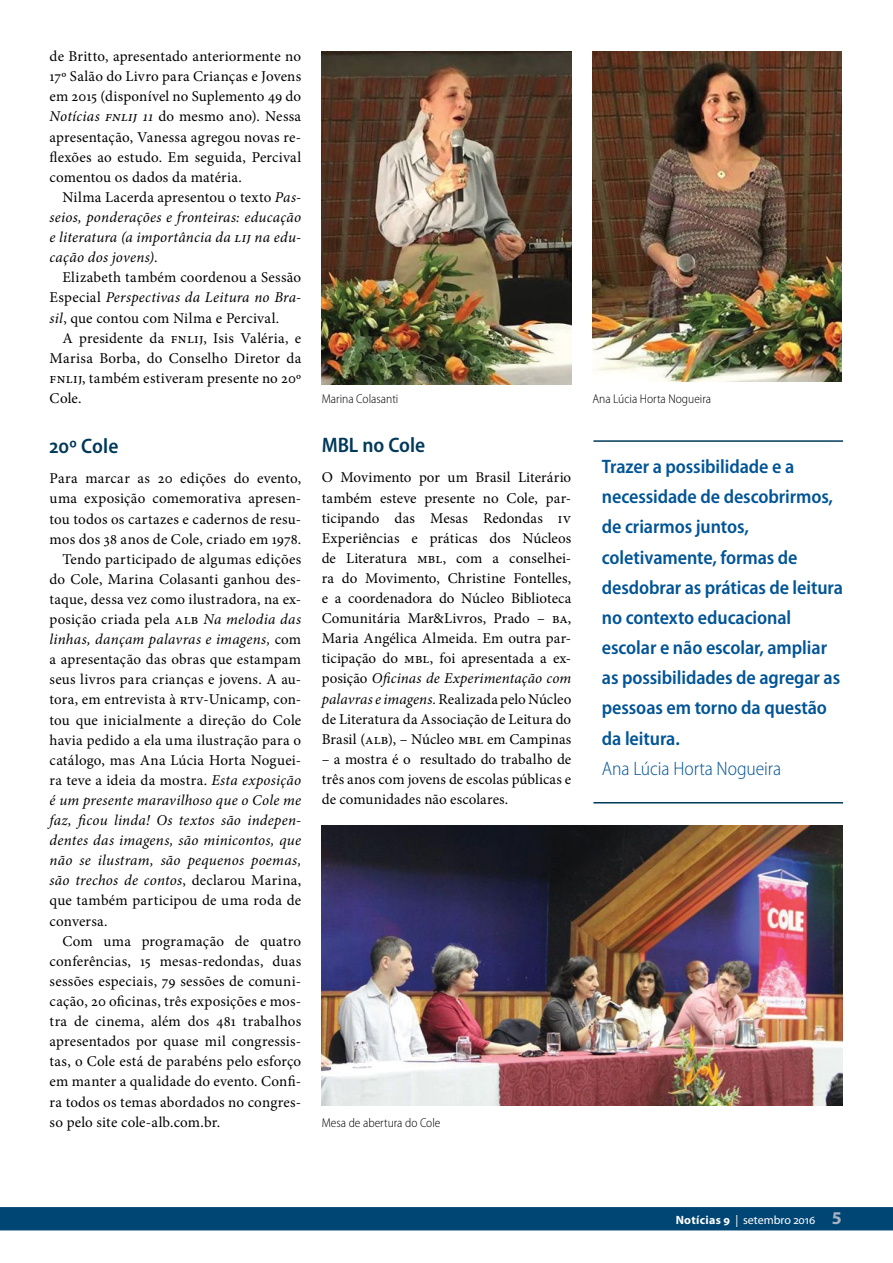
<style>
.page{position:relative;width:893px;height:1263px;background:#fff}
.page>*{position:absolute;margin:0;border:0;box-sizing:border-box;transform-origin:0 0}
.t1{font:600 semi-condensed 21px "Myriad Pro";letter-spacing:-.005em;color:#003959}
.t2{font:600 semi-condensed 19.5px/30.2px "Myriad Pro";letter-spacing:-.005em;color:#005496}
.t3{font:300 semi-condensed 19.5px "Myriad Pro";letter-spacing:-.005em;color:#005496}
.t4{font:15px/20.1px "Minion Pro";letter-spacing:.015em;color:#000;text-align:justify}
.t5{font:italic 15px/20.1px "Minion Pro";letter-spacing:.015em;color:#000;text-align:justify}
.t6{font:300 semi-condensed 12.75px "Myriad Pro";color:#000}
.t7{font:12px "Myriad Pro";letter-spacing:-.005em;color:#fff}
.s1{font-style:italic}
.s2{font-style:normal}
.s3{font-weight:700}
.s4{font-weight:700;font-size:18px;color:#abb3c3}
</style>
<div class="page">
<div style="left:0;top:1207px;width:893px;height:23px;background:#004674"></div>
<img style="left:322px;top:51px;width:249px;height:334px">
<img style="left:592px;top:51px;width:250px;height:330px">
<img style="left:322px;top:826px;width:520px;height:280px">
<hr style="left:593px;top:440px;width:250px;height:2px;background:#003959">
<hr style="left:593px;top:802px;width:250px;height:1px;background:#003959">
<p class="t4" style="left:50px;top:46px;width:253px">de Britto, apresentado anteriormente no 17º Salão do Livro para Crianças e Jovens em 2015 (disponível no Suplemento 49 do <span class="s1">Notícias FNLIJ 11</span> do mesmo ano). Nessa apresentação, Vanessa agregou novas re&shy;flexões ao estudo. Em seguida, Percival comentou os dados da matéria.</p>
<p class="t5" style="left:50px;top:187px;width:253px;text-indent:13px"><span class="s2">Nilma Lacerda apresentou o texto</span> Pas&shy;seios, ponderações e fronteiras: educação e literatura (a importância da LIJ na edu&shy;cação dos jovens)<span class="s2">.</span></p>
<p class="t4" style="left:50px;top:268px;width:253px;text-indent:13px">Elizabeth também coordenou a Sessão Especial <span class="s1">Perspectivas da Leitura no Bra&shy;sil</span>, que contou com Nilma e Percival.</p>
<p class="t4" style="left:50px;top:328px;width:253px;text-indent:13px">A presidente da FNLIJ, Isis Valéria, e Marisa Borba, do Conselho Diretor da FNLIJ, também estiveram presente no 20º Cole.</p>
<h1 class="t1" style="left:50px;top:435px;width:70px">20º Cole</h1>
<p class="t4" style="left:50px;top:469px;width:253px">Para marcar as 20 edições do evento,</p>
<p class="t4" style="left:50px;top:489px;width:253px">uma exposição comemorativa apresen-</p>
<p class="t4" style="left:50px;top:509px;width:253px">tou todos os cartazes e cadernos de resu-</p>
<p class="t4" style="left:50px;top:529px;width:253px">mos dos 38 anos de Cole, criado em 1978.</p>
<p class="t4" style="left:62px;top:549px;width:240px">Tendo participado de algumas edições</p>
<p class="t4" style="left:50px;top:569px;width:253px">do Cole, Marina Colasanti ganhou des-</p>
<p class="t4" style="left:50px;top:589px;width:253px">taque, dessa vez como ilustradora, na ex-</p>
<p class="t4" style="left:50px;top:609px;width:253px">posição criada pela ALB <span class="s1">Na melodia das</span></p>
<p class="t5" style="left:50px;top:629px;width:253px">linhas, dançam palavras e imagens, <span class="s2">com</span></p>
<p class="t4" style="left:50px;top:649px;width:253px">a apresentação das obras que estampam</p>
<p class="t4" style="left:50px;top:670px;width:253px">seus livros para crianças e jovens. A au-</p>
<p class="t4" style="left:50px;top:690px;width:253px">tora, em entrevista à RTV-Unicamp, con-</p>
<p class="t4" style="left:50px;top:710px;width:253px">tou que inicialmente a direção do Cole</p>
<p class="t4" style="left:50px;top:730px;width:253px">havia pedido a ela uma ilustração para o</p>
<p class="t4" style="left:50px;top:750px;width:253px">catálogo, mas Ana Lúcia Horta Noguei-</p>
<p class="t4" style="left:50px;top:770px;width:253px">ra teve a ideia da mostra. <span class="s1">Esta exposição</span></p>
<p class="t5" style="left:50px;top:790px;width:253px">é um presente maravilhoso que o Cole me</p>
<p class="t5" style="left:50px;top:810px;width:253px">faz, ficou linda! Os textos são indepen-</p>
<p class="t5" style="left:50px;top:830px;width:253px">dentes das imagens, são minicontos, que</p>
<p class="t5" style="left:50px;top:850px;width:253px">não se ilustram, são pequenos poemas,</p>
<p class="t5" style="left:50px;top:870px;width:253px">são trechos de contos<span class="s2">, declarou Marina,</span></p>
<p class="t4" style="left:50px;top:891px;width:253px">que também participou de uma roda de</p>
<p class="t4" style="left:50px;top:911px;width:60px">conversa.</p>
<p class="t4" style="left:62px;top:931px;width:240px">Com uma programação de quatro</p>
<p class="t4" style="left:50px;top:951px;width:253px">conferências, 15 mesas-redondas, duas</p>
<p class="t4" style="left:50px;top:971px;width:253px">sessões especiais, 79 sessões de comuni-</p>
<p class="t4" style="left:50px;top:991px;width:253px">cação, 20 oficinas, três exposições e mos-</p>
<p class="t4" style="left:50px;top:1011px;width:253px">tra de cinema, além dos 481 trabalhos</p>
<p class="t4" style="left:50px;top:1031px;width:253px">apresentados por quase mil congressis-</p>
<p class="t4" style="left:50px;top:1051px;width:253px">tas, o Cole está de parabéns pelo esforço</p>
<p class="t4" style="left:50px;top:1072px;width:253px">em manter a qualidade do evento. Confi-</p>
<p class="t4" style="left:50px;top:1092px;width:253px">ra todos os temas abordados no congres-</p>
<p class="t4" style="left:50px;top:1112px;width:172px">so pelo site cole-alb.com.br.</p>
<p class="t6" style="left:322px;top:392px;width:78px">Marina Colasanti</p>
<h1 class="t1" style="left:322px;top:434px;width:105px">MBL no Cole</h1>
<p class="t4" style="left:322px;top:468px;width:251px">O Movimento por um Brasil Literário também esteve presente no Cole, par&shy;ticipando das Mesas Redondas IV Experiências e práticas dos Núcleos de Literatura MBL, com a conselhei&shy;ra do Movimento, Christine Fontelles, e a coordenadora do Núcleo Biblioteca Comunitária Mar&amp;Livros, Prado – BA, Maria Angélica Almeida. Em outra par&shy;ticipação do MBL, foi apresentada a ex&shy;posição <span class="s1">Oficinas de Experimentação com palavras e imagens.</span> Realizada pelo Núcleo de Literatura da Associação de Leitura do Brasil (ALB), – Núcleo MBL em Campinas</p>
<p class="t4" style="left:322px;top:749px;width:251px">– a mostra é o resultado do trabalho de três anos com jovens de escolas públicas e de comunidades não escolares.</p>
<p class="t6" style="left:322px;top:1116px;width:120px">Mesa de abertura do Cole</p>
<p class="t6" style="left:592px;top:392px;width:120px">Ana Lúcia Horta Nogueira</p>
<p class="t2" style="left:602px;top:452px;width:243px">Trazer a possibilidade e a necessidade de descobrirmos, de criarmos juntos, coletivamente, formas de desdobrar as práticas de leitura no contexto educacional escolar e não escolar, ampliar as possibilidades de agregar as pessoas em torno da questão da leitura.</p>
<h2 class="t3" style="left:602px;top:758px;width:181px">Ana Lúcia Horta Nogueira</h2>
<p class="t7" style="left:676px;top:1213px;width:168px"><span class="s3">Notícias 9</span> | setembro 2016 <span class="s4">5</span></p>
</div>
